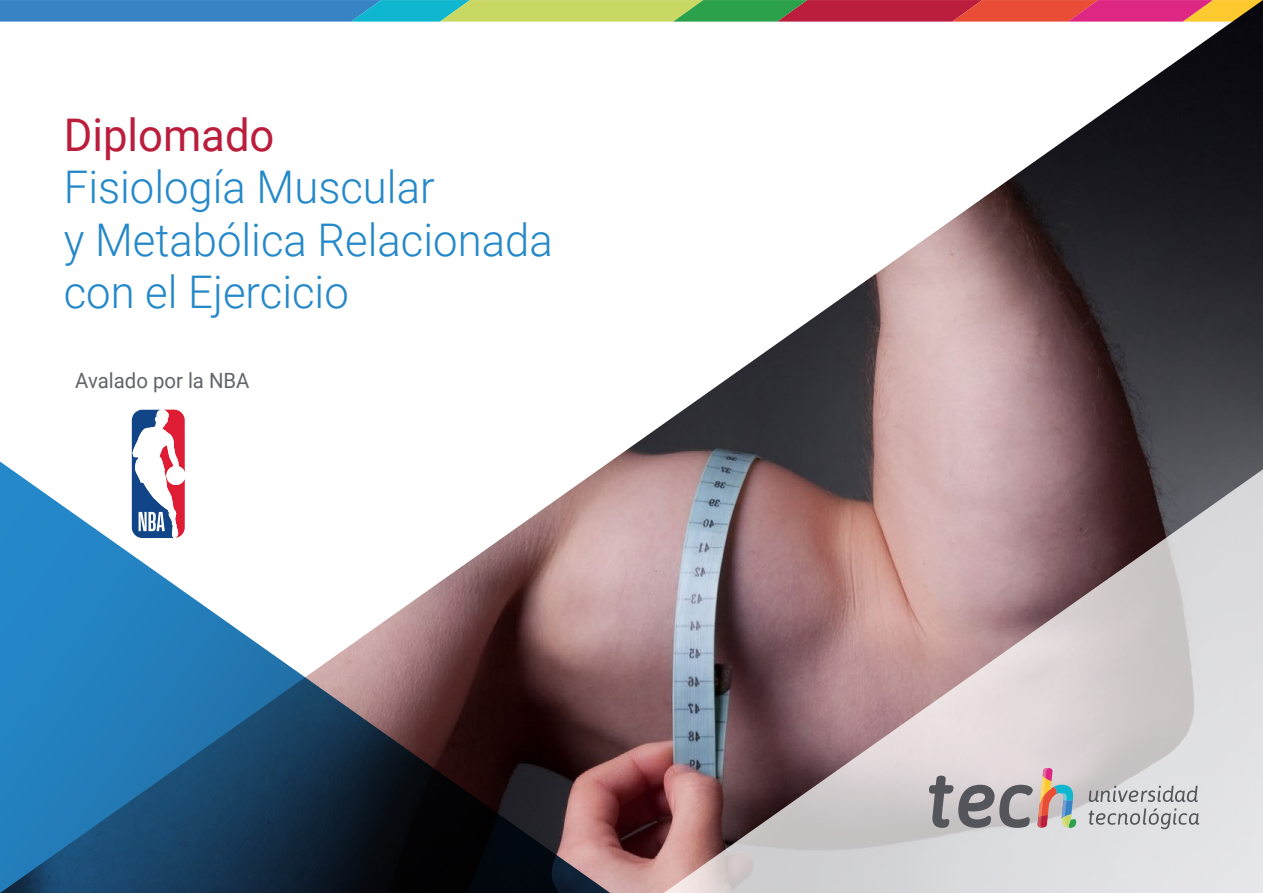
<style>
.page{position:relative;width:1263px;height:893px;background:#fff}
.page>*{position:absolute;margin:0;border:0;box-sizing:border-box;transform-origin:0 0}
.t1{font:300 45px/52.5px "Roboto";color:#2488c9}
.t2{font:45px "Roboto";color:#ba1e3c}
.t3{font:21px "Roboto";color:#61646a}
</style>
<div class="page">
<img style="left:0;top:0;width:1263px;height:454px">
<svg style="left:640px;top:454px;width:623px;height:439px;background:#b2a0a3"></svg>
<svg style="left:929px;top:768px;width:147px;height:60px;background:#aea7a8"></svg>
<svg style="left:1089px;top:786px;width:109px;height:16px;background:#b5b6b8"></svg>
<svg style="left:1089px;top:808px;width:110px;height:21px;background:#c2c2c6"></svg>
<svg style="left:0;top:446px;width:640px;height:447px"></svg>
<svg style="left:132px;top:410px;width:53px;height:128px"></svg>
<p class="t2" style="left:64px;top:103px;width:212px">Diplomado</p>
<p class="t1" style="left:64px;top:159px;width:490px">Fisiología Muscular<br>y Metabólica Relacionada con el Ejercicio</p>
<p class="t3" style="left:75px;top:366px;width:176px">Avalado por la NBA</p>
</div>
